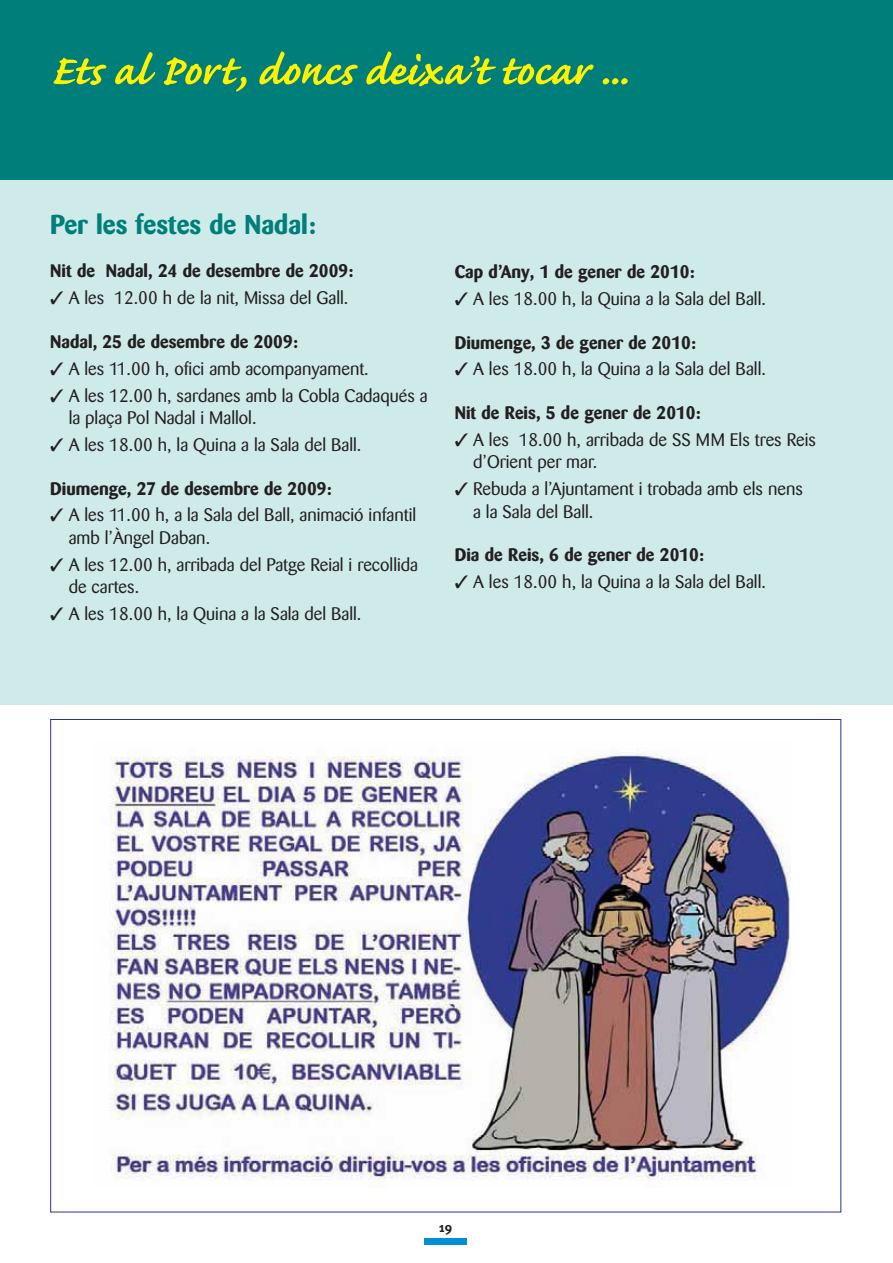
<style>
.page{position:relative;width:893px;height:1263px;background:#fff}
.page>*{position:absolute;margin:0;border:0;box-sizing:border-box;transform-origin:0 0}
.t1{font:700 54px "Caflisch Script";letter-spacing:-.01em;color:#fff200}
.t2{font:700 27px "Barmeno";color:#007e7a}
.t3{font:18px/22.5px "Barmeno";color:#231f20}
.t4{font:700 18px "Barmeno";color:#231f20}
.t5{font:700 13.5px "Meta Plus";color:#231f20}
</style>
<div class="page">
<div style="left:0;top:0;width:893px;height:704px;background:#ceebe9"></div>
<div style="left:0;top:0;width:893px;height:179px;background:#007e7a"></div>
<div style="left:424px;top:1238px;width:43px;height:6px;background:#008fd4"></div>
<img style="left:109px;top:753px;width:682px;height:432px">
<h1 class="t1" style="left:50px;top:51px;width:579px">Ets al Port, doncs deixa’t tocar ...</h1>
<h2 class="t2" style="left:50px;top:213px;width:267px">Per les festes de Nadal:</h2>
<p class="t4" style="left:50px;top:264px;width:305px">Nit de Nadal, 24 de desembre de 2009:</p>
<p class="t3" style="left:50px;top:288px;width:300px">✓ A les 12.00 h de la nit, Missa del Gall.</p>
<p class="t4" style="left:50px;top:334px;width:249px">Nadal, 25 de desembre de 2009:</p>
<p class="t3" style="left:50px;top:359px;width:320px">✓ A les 11.00 h, ofici amb acompanyament.</p>
<p class="t3" style="left:69px;top:385px;width:361px;text-indent:-18px">✓ A les 12.00 h, sardanes amb la Cobla Cadaqués a la plaça Pol Nadal i Mallol.</p>
<p class="t3" style="left:50px;top:435px;width:313px">✓ A les 18.00 h, la Quina a la Sala del Ball.</p>
<p class="t4" style="left:50px;top:481px;width:283px">Diumenge, 27 de desembre de 2009:</p>
<p class="t3" style="left:69px;top:505px;width:349px;text-indent:-18px">✓ A les 11.00 h, a la Sala del Ball, animació infantil amb l’Àngel Daban.</p>
<p class="t3" style="left:69px;top:554px;width:351px;text-indent:-18px">✓ A les 12.00 h, arribada del Patge Reial i recollida de cartes.</p>
<p class="t3" style="left:50px;top:604px;width:313px">✓ A les 18.00 h, la Quina a la Sala del Ball.</p>
<p class="t4" style="left:455px;top:264px;width:241px">Cap d’Any, 1 de gener de 2010:</p>
<p class="t3" style="left:455px;top:289px;width:313px">✓ A les 18.00 h, la Quina a la Sala del Ball.</p>
<p class="t4" style="left:455px;top:335px;width:243px">Diumenge, 3 de gener de 2010:</p>
<p class="t3" style="left:455px;top:359px;width:313px">✓ A les 18.00 h, la Quina a la Sala del Ball.</p>
<p class="t4" style="left:455px;top:405px;width:248px">Nit de Reis, 5 de gener de 2010:</p>
<p class="t3" style="left:473px;top:430px;width:344px;text-indent:-18px">✓ A les 18.00 h, arribada de SS MM Els tres Reis d’Orient per mar.</p>
<p class="t3" style="left:473px;top:479px;width:331px;text-indent:-18px">✓ Rebuda a l’Ajuntament i trobada amb els nens a la Sala del Ball.</p>
<p class="t4" style="left:455px;top:548px;width:251px">Dia de Reis, 6 de gener de 2010:</p>
<p class="t3" style="left:455px;top:572px;width:313px">✓ A les 18.00 h, la Quina a la Sala del Ball.</p>
<p class="t5" style="left:439px;top:1220px;width:15px">19</p>
</div>
